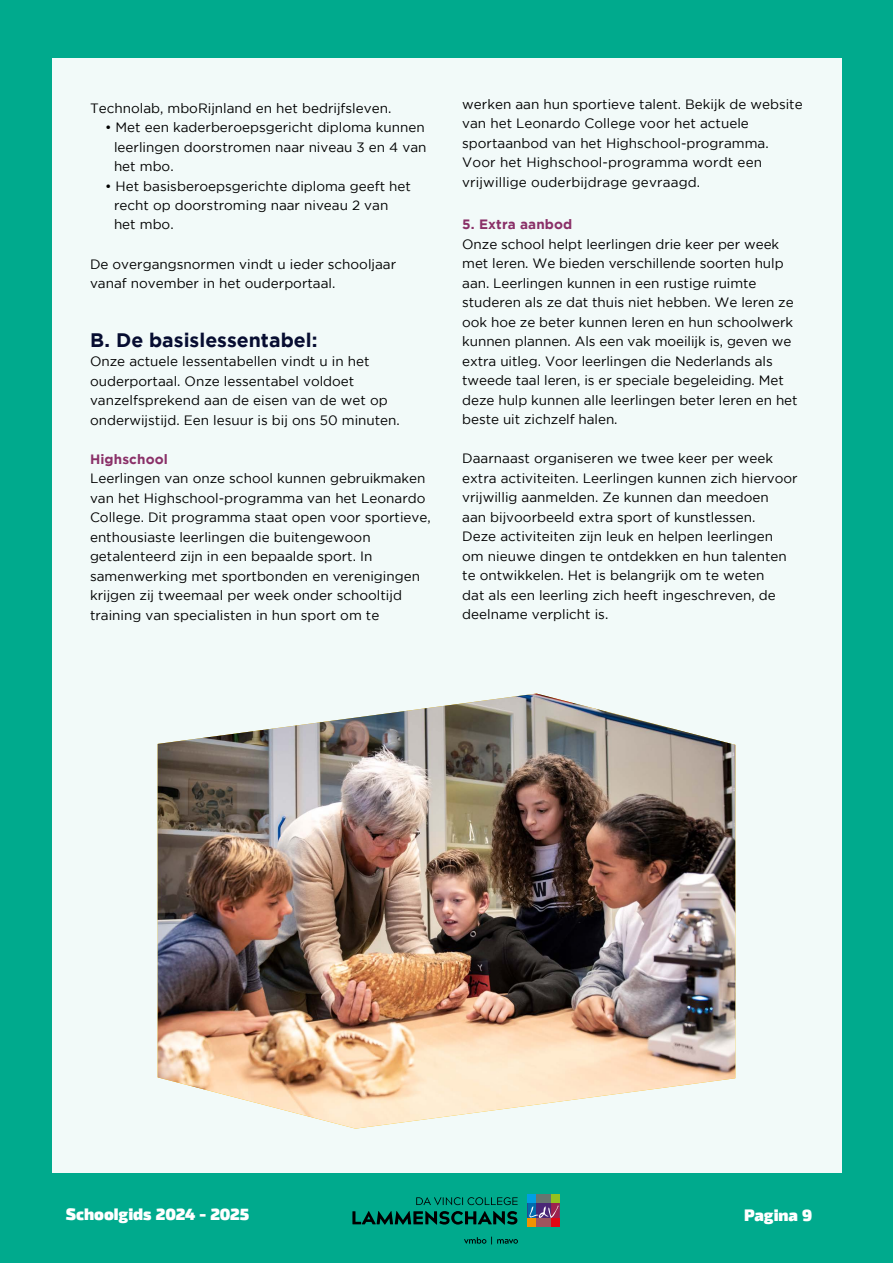
<style>
.page{position:relative;width:893px;height:1263px;background:#fff}
.page>*{position:absolute;margin:0;border:0;box-sizing:border-box;transform-origin:0 0}
.t1{font:700 19.5px "Gotham";color:#070d31}
.t2{font:900 16.5px "Byker";color:#fff}
.t3{font:13.5px/19.5px "Gotham";color:#000}
.t4{font:700 13.5px "Gotham";letter-spacing:.01em;color:#8a3068}
</style>
<div class="page">
<div style="left:0;top:0;width:893px;height:1173px;background:#00aa8d"></div>
<div style="left:0;top:1173px;width:893px;height:90px;background:#00aa8d"></div>
<div style="left:52px;top:58px;width:789px;height:1115px;background:#f2faf9"></div>
<svg style="left:527px;top:1195px;width:32px;height:32px"></svg>
<svg style="left:416px;top:1197px;width:102px;height:8px"></svg>
<svg style="left:352px;top:1211px;width:165px;height:13px"></svg>
<svg style="left:464px;top:1236px;width:54px;height:8px"></svg>
<img style="left:158px;top:693px;width:577px;height:435px">
<p class="t3" style="left:90px;top:98px;width:303px">Technolab, mboRijnland en het bedrijfsleven.</p>
<p class="t3" style="left:114px;top:117px;width:314px;text-indent:-9px">• Met een kaderberoepsgericht diploma kunnen leerlingen doorstromen naar niveau 3 en 4 van het mbo.</p>
<p class="t3" style="left:114px;top:176px;width:298px;text-indent:-9px">• Het basisberoepsgerichte diploma geeft het recht op doorstroming naar niveau 2 van het mbo.</p>
<p class="t3" style="left:90px;top:254px;width:308px">De overgangsnormen vindt u ieder schooljaar vanaf november in het ouderportaal.</p>
<h1 class="t1" style="left:90px;top:328px;width:229px">B. De basislessentabel:</h1>
<p class="t3" style="left:90px;top:351px;width:311px">Onze actuele lessentabellen vindt u in het ouderportaal. Onze lessentabel voldoet vanzelfsprekend aan de eisen van de wet op onderwijstijd. Een lesuur is bij ons 50 minuten.</p>
<p class="t4" style="left:90px;top:451px;width:79px">Highschool</p>
<p class="t3" style="left:90px;top:468px;width:342px">Leerlingen van onze school kunnen gebruikmaken van het Highschool-programma van het Leonardo College. Dit programma staat open voor sportieve, enthousiaste leerlingen die buitengewoon getalenteerd zijn in een bepaalde sport. In samenwerking met sportbonden en verenigingen krijgen zij tweemaal per week onder schooltijd training van specialisten in hun sport om te</p>
<p class="t3" style="left:462px;top:94px;width:342px">werken aan hun sportieve talent. Bekijk de website van het Leonardo College voor het actuele sportaanbod van het Highschool-programma.<br>Voor het Highschool-programma wordt een vrijwillige ouderbijdrage gevraagd.</p>
<p class="t4" style="left:462px;top:217px;width:112px">5. Extra aanbod</p>
<p class="t3" style="left:462px;top:234px;width:337px">Onze school helpt leerlingen drie keer per week met leren. We bieden verschillende soorten hulp aan. Leerlingen kunnen in een rustige ruimte studeren als ze dat thuis niet hebben. We leren ze ook hoe ze beter kunnen leren en hun schoolwerk kunnen plannen. Als een vak moeilijk is, geven we extra uitleg. Voor leerlingen die Nederlands als tweede taal leren, is er speciale begeleiding. Met deze hulp kunnen alle leerlingen beter leren en het beste uit zichzelf halen.</p>
<p class="t3" style="left:462px;top:449px;width:337px">Daarnaast organiseren we twee keer per week extra activiteiten. Leerlingen kunnen zich hiervoor vrijwillig aanmelden. Ze kunnen dan meedoen<br>aan bijvoorbeeld extra sport of kunstlessen.<br>Deze activiteiten zijn leuk en helpen leerlingen om nieuwe dingen te ontdekken en hun talenten te ontwikkelen. Het is belangrijk om te weten<br>dat als een leerling zich heeft ingeschreven, de deelname verplicht is.</p>
<p class="t2" style="left:66px;top:1200px;width:185px">Schoolgids 2024 - 2025</p>
<p class="t2" style="left:744px;top:1200px;width:69px">Pagina 9</p>
</div>
